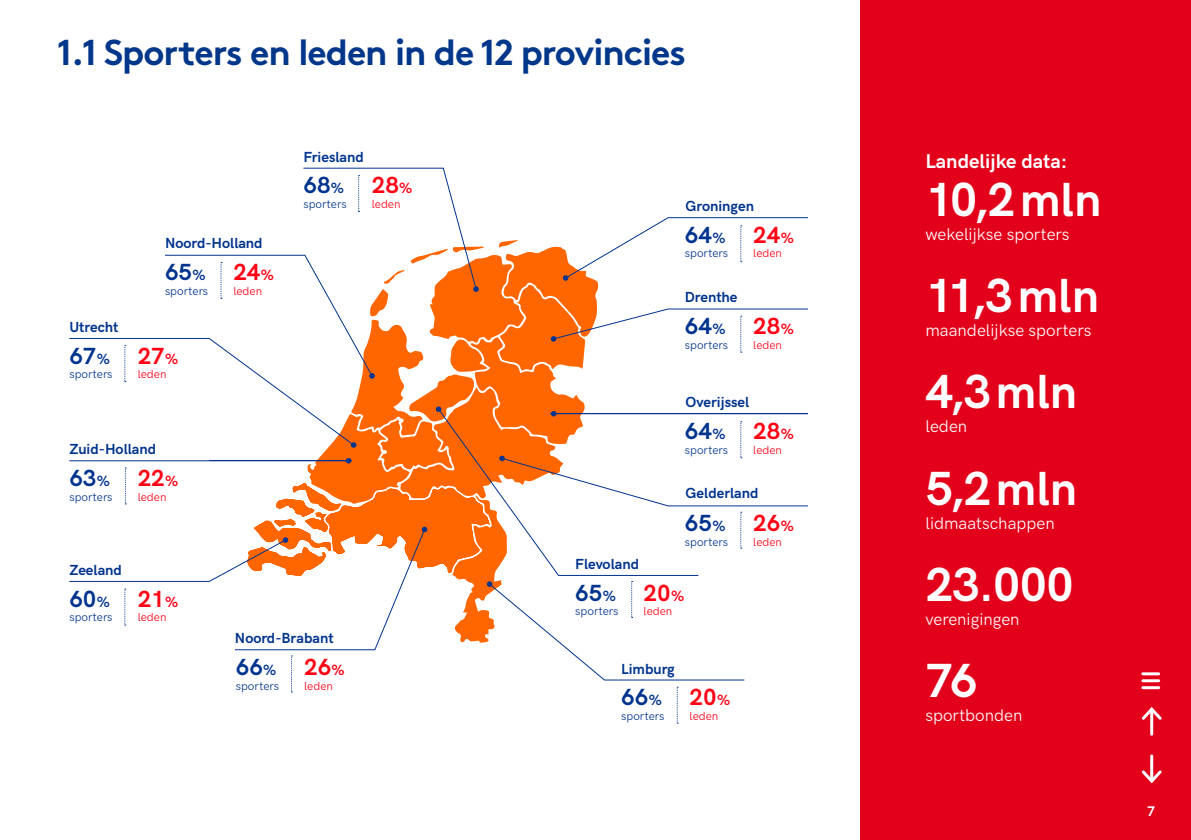
<style>
.page{position:relative;width:1191px;height:840px;background:#fff}
.page>*{position:absolute;margin:0;border:0;box-sizing:border-box;transform-origin:0 0}
.t1{font:700 48px "HK Grotesk";color:#fff}
.t2{font:700 36px "Brown";letter-spacing:-.03em;color:#00378a}
.t3{font:700 23.4px "HK Grotesk";color:#ff0014}
.t4{font:700 23.4px "HK Grotesk";color:#00348e}
.t5{font:700 20px "HK Grotesk";color:#fff}
.t6{font:17px "HK Grotesk";color:#fff}
.t7{font:700 14.6px "HK Grotesk";color:#00348e}
.t8{font:700 14px "HK Grotesk";color:#fff}
.t9{font:11.8px "HK Grotesk";color:#00348e}
.t10{font:11.8px "HK Grotesk";color:#ff0014}
.s1{font-family:"Brown";font-weight:400;font-size:14.6px}
</style>
<div class="page">
<div style="left:861px;top:0;width:330px;height:839px;background:#e2001a"></div>
<svg style="left:247px;top:240px;width:351px;height:403px;fill:#f60"></svg>
<svg style="left:437px;top:408px;width:262px;height:168px"></svg>
<hr style="left:69px;top:460px;width:280px;height:1px;background:#00348e">
<svg style="left:346px;top:458px;width:5px;height:5px"></svg>
<svg style="left:69px;top:167px;width:410px;height:281px"></svg>
<svg style="left:125px;top:467px;width:1px;height:37px"></svg>
<svg style="left:69px;top:526px;width:358px;height:166px"></svg>
<svg style="left:677px;top:686px;width:1px;height:37px"></svg>
<svg style="left:486px;top:580px;width:259px;height:100px"></svg>
<svg style="left:499px;top:411px;width:309px;height:137px"></svg>
<svg style="left:552px;top:308px;width:256px;height:44px"></svg>
<svg style="left:562px;top:217px;width:246px;height:64px"></svg>
<hr style="left:1150px;top:708px;width:3px;height:25px;background:#fff">
<svg style="left:1141px;top:707px;width:21px;height:15px"></svg>
<hr style="left:1150px;top:755px;width:3px;height:25px;background:#fff">
<svg style="left:1141px;top:767px;width:21px;height:17px"></svg>
<hr style="left:1142px;top:672px;width:16px;height:3px;background:#fff">
<hr style="left:1142px;top:679px;width:16px;height:3px;background:#fff">
<hr style="left:1142px;top:685px;width:16px;height:3px;background:#fff">
<h2 class="t2" style="left:57px;top:23px;width:631px">1.1 Sporters en leden in de 12 provincies</h2>
<p class="t7" style="left:69px;top:316px;width:51px">Utrecht</p>
<h3 class="t4" style="left:69px;top:338px;width:42px">67<span class="s1">%</span></h3>
<p class="t9" style="left:69px;top:365px;width:45px">sporters</p>
<p class="t7" style="left:165px;top:232px;width:99px">Noord-Holland</p>
<h3 class="t3" style="left:233px;top:255px;width:42px">24<span class="s1">%</span></h3>
<p class="t10" style="left:233px;top:282px;width:30px">leden</p>
<h3 class="t4" style="left:165px;top:255px;width:42px">65<span class="s1">%</span></h3>
<p class="t9" style="left:165px;top:282px;width:45px">sporters</p>
<h3 class="t3" style="left:138px;top:338px;width:42px">27<span class="s1">%</span></h3>
<p class="t10" style="left:138px;top:365px;width:30px">leden</p>
<p class="t7" style="left:303px;top:146px;width:62px">Friesland</p>
<h3 class="t4" style="left:303px;top:168px;width:42px">68<span class="s1">%</span></h3>
<p class="t9" style="left:303px;top:195px;width:45px">sporters</p>
<h3 class="t3" style="left:372px;top:168px;width:42px">28<span class="s1">%</span></h3>
<p class="t10" style="left:372px;top:195px;width:30px">leden</p>
<p class="t7" style="left:69px;top:437px;width:88px">Zuid-Holland</p>
<h3 class="t3" style="left:138px;top:460px;width:42px">22<span class="s1">%</span></h3>
<p class="t10" style="left:138px;top:487px;width:30px">leden</p>
<h3 class="t4" style="left:69px;top:460px;width:42px">63<span class="s1">%</span></h3>
<p class="t9" style="left:69px;top:487px;width:45px">sporters</p>
<p class="t7" style="left:69px;top:558px;width:54px">Zeeland</p>
<h3 class="t4" style="left:69px;top:580px;width:42px">60<span class="s1">%</span></h3>
<p class="t9" style="left:69px;top:608px;width:45px">sporters</p>
<h3 class="t3" style="left:138px;top:580px;width:42px">21<span class="s1">%</span></h3>
<p class="t10" style="left:138px;top:608px;width:30px">leden</p>
<p class="t7" style="left:235px;top:626px;width:100px">Noord-Brabant</p>
<h3 class="t4" style="left:236px;top:649px;width:42px">66<span class="s1">%</span></h3>
<p class="t9" style="left:236px;top:676px;width:45px">sporters</p>
<h3 class="t3" style="left:304px;top:649px;width:42px">26<span class="s1">%</span></h3>
<p class="t10" style="left:304px;top:676px;width:30px">leden</p>
<p class="t7" style="left:685px;top:195px;width:70px">Groningen</p>
<h3 class="t4" style="left:685px;top:217px;width:42px">64<span class="s1">%</span></h3>
<p class="t9" style="left:685px;top:244px;width:45px">sporters</p>
<h3 class="t3" style="left:753px;top:217px;width:42px">24<span class="s1">%</span></h3>
<p class="t10" style="left:753px;top:244px;width:30px">leden</p>
<p class="t7" style="left:685px;top:286px;width:54px">Drenthe</p>
<h3 class="t4" style="left:685px;top:308px;width:42px">64<span class="s1">%</span></h3>
<p class="t9" style="left:685px;top:336px;width:45px">sporters</p>
<h3 class="t3" style="left:753px;top:308px;width:42px">28<span class="s1">%</span></h3>
<p class="t10" style="left:753px;top:336px;width:30px">leden</p>
<p class="t7" style="left:685px;top:390px;width:65px">Overijssel</p>
<h3 class="t4" style="left:685px;top:413px;width:42px">64<span class="s1">%</span></h3>
<p class="t9" style="left:685px;top:440px;width:45px">sporters</p>
<h3 class="t3" style="left:753px;top:413px;width:42px">28<span class="s1">%</span></h3>
<p class="t10" style="left:753px;top:440px;width:30px">leden</p>
<p class="t7" style="left:685px;top:481px;width:74px">Gelderland</p>
<h3 class="t4" style="left:685px;top:505px;width:42px">65<span class="s1">%</span></h3>
<p class="t9" style="left:685px;top:532px;width:45px">sporters</p>
<h3 class="t3" style="left:753px;top:505px;width:42px">26<span class="s1">%</span></h3>
<p class="t10" style="left:753px;top:532px;width:30px">leden</p>
<p class="t7" style="left:575px;top:552px;width:65px">Flevoland</p>
<h3 class="t4" style="left:575px;top:574px;width:42px">65<span class="s1">%</span></h3>
<p class="t9" style="left:575px;top:602px;width:45px">sporters</p>
<h3 class="t3" style="left:643px;top:574px;width:42px">20<span class="s1">%</span></h3>
<p class="t10" style="left:643px;top:602px;width:30px">leden</p>
<p class="t7" style="left:621px;top:657px;width:55px">Limburg</p>
<h3 class="t4" style="left:621px;top:679px;width:42px">66<span class="s1">%</span></h3>
<p class="t9" style="left:621px;top:706px;width:45px">sporters</p>
<h3 class="t3" style="left:689px;top:679px;width:42px">20<span class="s1">%</span></h3>
<p class="t10" style="left:689px;top:706px;width:30px">leden</p>
<h3 class="t5" style="left:925px;top:146px;width:144px">Landelijke data:</h3>
<h1 class="t1" style="left:925px;top:164px;width:177px">10,2 mln</h1>
<p class="t6" style="left:925px;top:221px;width:146px">wekelijkse sporters</p>
<h1 class="t1" style="left:925px;top:260px;width:175px">11,3 mln</h1>
<p class="t6" style="left:925px;top:317px;width:167px">maandelijkse sporters</p>
<h1 class="t1" style="left:925px;top:356px;width:153px">4,3 mln</h1>
<p class="t6" style="left:925px;top:413px;width:43px">leden</p>
<h1 class="t1" style="left:925px;top:452px;width:153px">5,2 mln</h1>
<p class="t6" style="left:925px;top:509px;width:131px">lidmaatschappen</p>
<h1 class="t1" style="left:925px;top:548px;width:150px">23.000</h1>
<p class="t6" style="left:925px;top:605px;width:96px">verenigingen</p>
<h1 class="t1" style="left:925px;top:644px;width:54px">76</h1>
<p class="t6" style="left:925px;top:701px;width:98px">sportbonden</p>
<p class="t8" style="left:1147px;top:800px;width:10px">7</p>
</div>
